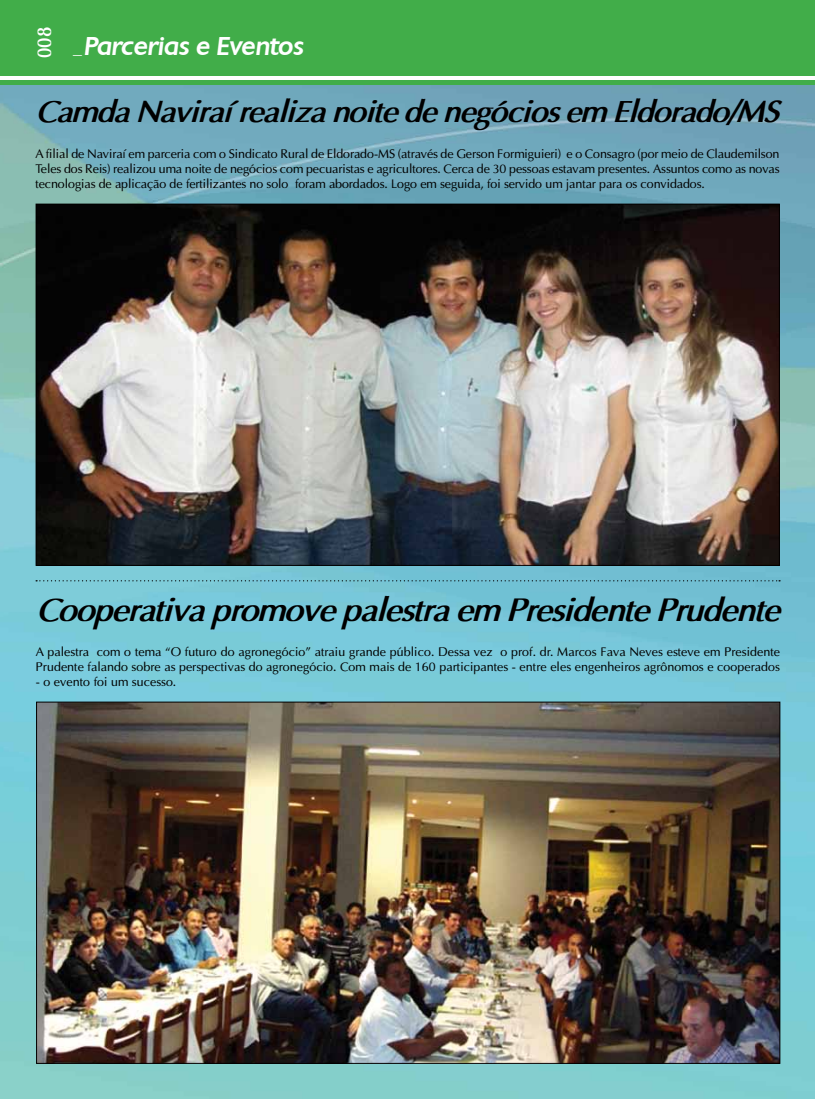
<style>
.page{position:relative;width:815px;height:1099px;background:#fff}
.page>*{position:absolute;margin:0;border:0;box-sizing:border-box;transform-origin:0 0}
.t1{font:italic 700 32.5px "Optima";color:#000}
.t2{font:italic 700 30.62px "Optima";color:#000}
.t3{font:italic 500 25px "Chantilly";letter-spacing:-.02em;color:#fff}
.t4{font:700 20px "Optima";color:#fff;scale:.87 1}
.t5{font:12.5px/15px "Optima";color:#000;text-align:justify}
</style>
<div class="page">
<div style="left:0;top:0;width:815px;height:85px;background:#41ad49"></div>
<hr style="left:0;top:76px;width:815px;height:4px;background:#fff">
<img style="left:0;top:85px;width:815px;height:1013px">
<img style="left:38px;top:206px;width:740px;height:357px">
<img style="left:38px;top:704px;width:740px;height:357px">
<svg style="left:36px;top:580px;width:744px;height:1px"></svg>
<h3 class="t4" style="left:32px;top:58px;width:38px;rotate:-90deg">008</h3>
<h3 class="t3" style="left:72px;top:30px;width:233px">_Parcerias e Eventos</h3>
<h2 class="t2" style="left:36px;top:93px;width:755px">CamdaNaviraírealizanoitedenegóciosem Eldorado/MS</h2>
<p class="t5" style="left:35px;top:147px;width:746px">A filial de Naviraí em parceria com o Sindicato Rural de Eldorado-MS (através de Gerson Formiguieri) e o Consagro (por meio de Claudemilson Teles dos Reis) realizou uma noite de negócios com pecuaristas e agricultores. Cerca de 30 pessoas estavam presentes. Assuntos como as novas tecnologias de aplicação de fertilizantes no solo foram abordados. Logo em seguida, foi servido um jantar para os convidados.</p>
<h1 class="t1" style="left:36px;top:590px;width:756px">Cooperativapromovepalestraem PresidentePrudente</h1>
<p class="t5" style="left:36px;top:644px;width:746px">A palestra com o tema “O futuro do agronegócio” atraiu grande público. Dessa vez o prof. dr. Marcos Fava Neves esteve em Presidente<br>Prudente falando sobre as perspectivas do agronegócio. Com mais de 160 participantes - entre eles engenheiros agrônomos e cooperados</p>
<p class="t5" style="left:36px;top:674px;width:142px">- o evento foi um sucesso.</p>
</div>
